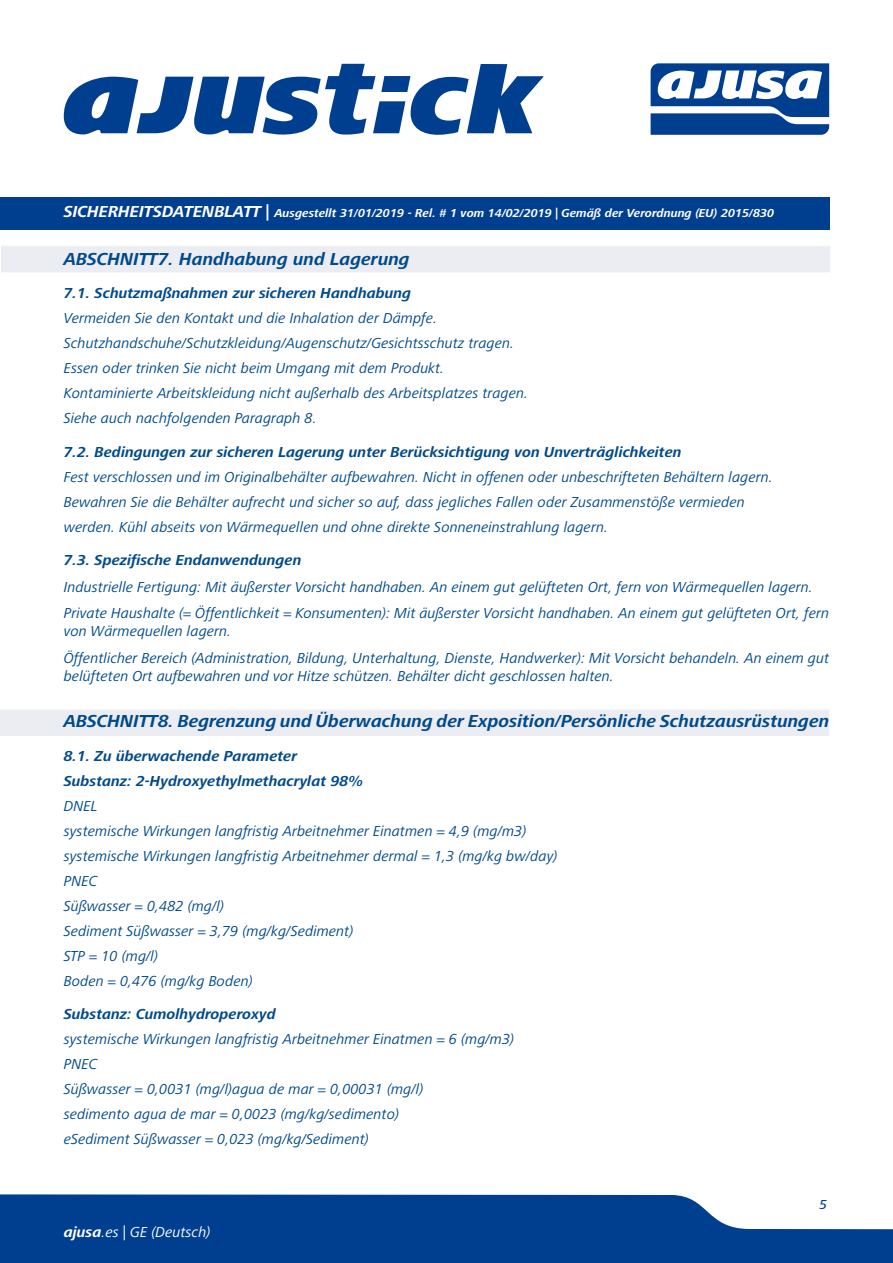
<style>
.page{position:relative;width:893px;height:1263px;background:#fff}
.page>*{position:absolute;margin:0;border:0;box-sizing:border-box;transform-origin:0 0}
.t1{font:italic 700 18px "Frutiger Next LT";color:#004a8c}
.t2{font:italic 15px/25px "Frutiger Next LT";color:#004a8c}
.t3{font:italic 700 15px/25px "Frutiger Next LT";color:#004a8c}
.t4{font:italic 15px "Frutiger Next LT";color:#fff}
.t5{font:italic 500 13.5px "Frutiger Next LT";color:#003f90}
.t6{font:italic 700 12px "Frutiger Next LT";color:#fff}
.s1{font-size:16.5px}
.s2{font-weight:700}
</style>
<div class="page">
<svg style="left:0;top:1194px;width:893px;height:69px;background:#1c549c"></svg>
<svg style="left:64px;top:64px;width:480px;height:71px"></svg>
<div style="left:0;top:197px;width:829px;height:33px;background:#003f90"></div>
<svg style="left:651px;top:63px;width:178px;height:72px"></svg>
<div style="left:1px;top:246px;width:829px;height:26px;background:#ebedf2"></div>
<div style="left:0;top:709px;width:829px;height:27px;background:#ebedf2"></div>
<p class="t6" style="left:64px;top:206px;width:712px"><span class="s1">SICHERHEITSDATENBLATT |</span> Ausgestellt 31/01/2019 - Rel. # 1 vom 14/02/2019 | Gemäß der Verordnung (EU) 2015/830</p>
<p class="t1" style="left:64px;top:249px;width:347px">ABSCHNITT7. Handhabung und Lagerung</p>
<p class="t3" style="left:64px;top:281px;width:349px">7.1. Schutzmaßnahmen zur sicheren Handhabung</p>
<p class="t2" style="left:64px;top:306px;width:466px">Vermeiden Sie den Kontakt und die Inhalation der Dämpfe.<br>Schutzhandschuhe/Schutzkleidung/Augenschutz/Gesichtsschutz tragen.<br>Essen oder trinken Sie nicht beim Umgang mit dem Produkt.<br>Kontaminierte Arbeitskleidung nicht außerhalb des Arbeitsplatzes tragen.<br>Siehe auch nachfolgenden Paragraph 8.</p>
<p class="t3" style="left:64px;top:439px;width:619px">7.2. Bedingungen zur sicheren Lagerung unter Berücksichtigung von Unverträglichkeiten</p>
<p class="t2" style="left:64px;top:464px;width:711px">Fest verschlossen und im Originalbehälter aufbewahren. Nicht in offenen oder unbeschrifteten Behältern lagern.<br>Bewahren Sie die Behälter aufrecht und sicher so auf, dass jegliches Fallen oder Zusammenstöße vermieden werden. Kühl abseits von Wärmequellen und ohne direkte Sonneneinstrahlung lagern.</p>
<p class="t3" style="left:64px;top:548px;width:239px">7.3. Spezifische Endanwendungen</p>
<p class="t2" style="left:64px;top:574px;width:767px;line-height:26.5px">Industrielle Fertigung: Mit äußerster Vorsicht handhaben. An einem gut gelüfteten Ort, fern von Wärmequellen lagern.<br>Private Haushalte (= Öffentlichkeit = Konsumenten): Mit äußerster Vorsicht handhaben. An einem gut gelüfteten Ort, fern</p>
<p class="t2" style="left:64px;top:618px;width:767px;line-height:26.5px">von Wärmequellen lagern.<br>Öffentlicher Bereich (Administration, Bildung, Unterhaltung, Dienste, Handwerker): Mit Vorsicht behandeln. An einem gut</p>
<p class="t2" style="left:64px;top:663px;width:552px">belüfteten Ort aufbewahren und vor Hitze schützen. Behälter dicht geschlossen halten.</p>
<p class="t1" style="left:64px;top:711px;width:767px">ABSCHNITT8. Begrenzung und Überwachung der Exposition/Persönliche Schutzausrüstungen</p>
<p class="t3" style="left:64px;top:743px;width:301px">8.1. Zu überwachende Parameter<br>Substanz: 2-Hydroxyethylmethacrylat 98%</p>
<p class="t2" style="left:64px;top:793px;width:495px">DNEL<br>systemische Wirkungen langfristig Arbeitnehmer Einatmen = 4,9 (mg/m3) systemische Wirkungen langfristig Arbeitnehmer dermal = 1,3 (mg/kg bw/day)<br>PNEC<br>Süßwasser = 0,482 (mg/l)<br>Sediment Süßwasser = 3,79 (mg/kg/Sediment)<br>STP = 10 (mg/l)<br>Boden = 0,476 (mg/kg Boden)</p>
<p class="t3" style="left:64px;top:1002px;width:214px">Substanz: Cumolhydroperoxyd</p>
<p class="t2" style="left:64px;top:1027px;width:452px">systemische Wirkungen langfristig Arbeitnehmer Einatmen = 6 (mg/m3)<br>PNEC<br>Süßwasser = 0,0031 (mg/l)agua de mar = 0,00031 (mg/l)<br>sedimento agua de mar = 0,0023 (mg/kg/sedimento)<br>eSediment Süßwasser = 0,023 (mg/kg/Sediment)</p>
<p class="t4" style="left:64px;top:1223px;width:148px"><span class="s2">ajusa</span>.es | GE (Deutsch)</p>
<p class="t5" style="left:820px;top:1197px;width:9px">5</p>
</div>
